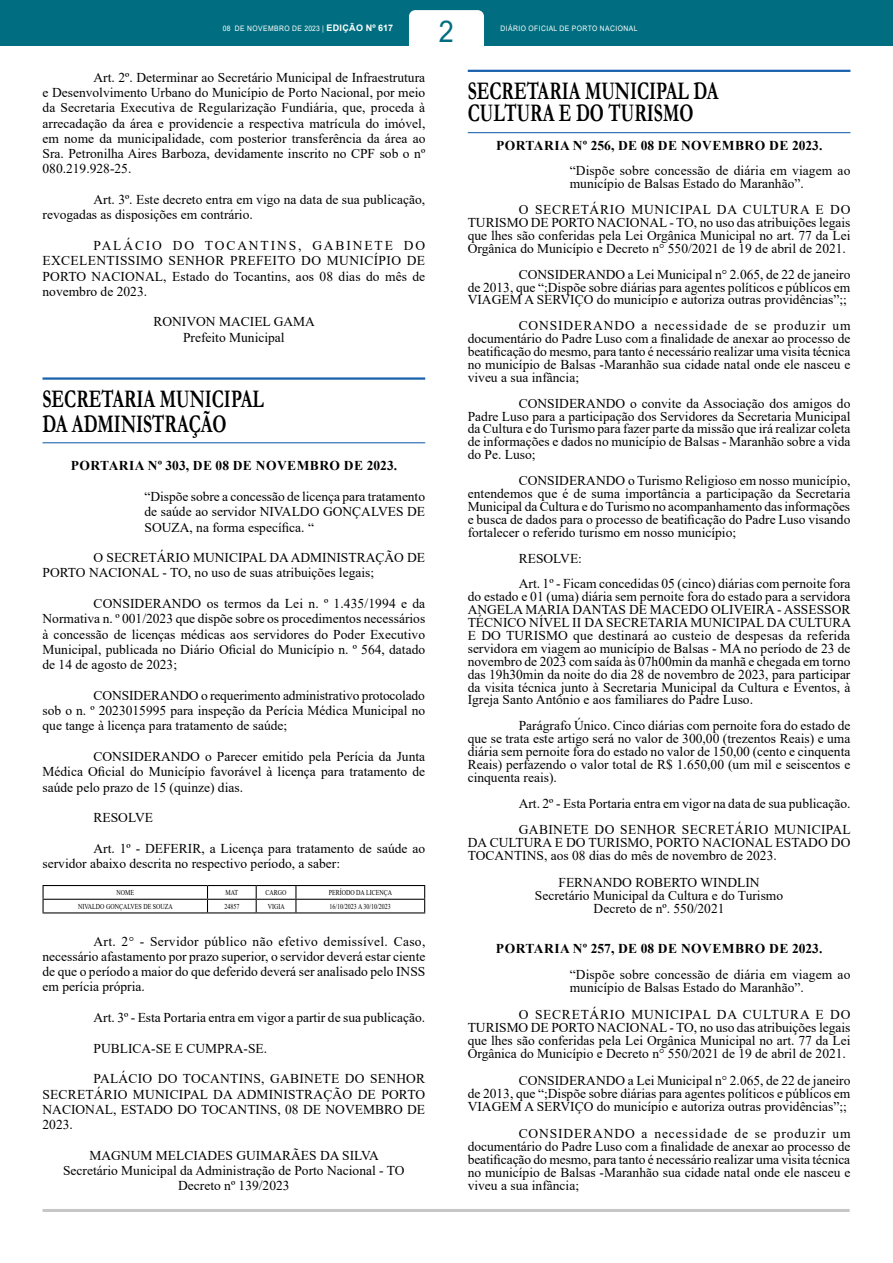
<style>
.page{position:relative;width:893px;height:1263px;background:#fff}
.page>*{position:absolute;margin:0;border:0;box-sizing:border-box;transform-origin:0 0}
.t1{font:30px "Arial";color:#006e80;scale:.9 1}
.t2{font:700 25.5px/24.3px "Garamond";color:#000;scale:.7 1}
.t3{font:13.5px/15.3px "Times New Roman";color:#000;text-align:justify}
.t4{font:700 13.5px "Times New Roman";letter-spacing:.035em;color:#000}
.t5{font:7.5px "Times New Roman";color:#000;scale:.8 1}
.t6{font:7.5px "Arial";letter-spacing:.065em;color:#fff;scale:.9 1}
.s1{font-weight:700;font-size:9px}
</style>
<div class="page">
<div style="left:0;top:0;width:893px;height:46px;background:#006e80"></div>
<div style="left:409px;top:10px;width:75px;height:57px;background:#fff;border-radius:6px"></div>
<hr style="left:43px;top:1209px;width:807px;height:3px;background:#c6c6c6">
<hr style="left:43px;top:377px;width:382px;height:3px;background:#1961ac">
<hr style="left:43px;top:442px;width:382px;height:1px;background:#1961ac">
<hr style="left:43px;top:899px;width:164px;height:1px;background:#000">
<hr style="left:207px;top:899px;width:49px;height:1px;background:#000">
<svg style="left:207px;top:886px;width:1px;height:26px"></svg>
<hr style="left:256px;top:899px;width:40px;height:1px;background:#000">
<svg style="left:256px;top:886px;width:1px;height:26px"></svg>
<hr style="left:296px;top:899px;width:129px;height:1px;background:#000">
<svg style="left:295px;top:886px;width:1px;height:26px"></svg>
<hr style="left:43px;top:885px;width:164px;height:1px;background:#000">
<hr style="left:207px;top:885px;width:49px;height:1px;background:#000">
<hr style="left:256px;top:885px;width:40px;height:1px;background:#000">
<hr style="left:296px;top:885px;width:129px;height:1px;background:#000">
<svg style="left:43px;top:886px;width:1px;height:26px"></svg>
<svg style="left:424px;top:886px;width:1px;height:26px"></svg>
<hr style="left:43px;top:912px;width:164px;height:1px;background:#000">
<hr style="left:207px;top:912px;width:49px;height:1px;background:#000">
<hr style="left:256px;top:912px;width:40px;height:1px;background:#000">
<hr style="left:296px;top:912px;width:129px;height:1px;background:#000">
<hr style="left:468px;top:70px;width:382px;height:2px;background:#1961ac">
<hr style="left:468px;top:132px;width:382px;height:1px;background:#1961ac">
<h1 class="t1" style="left:439px;top:11px;width:18px">2</h1>
<p class="t6" style="left:223px;top:24px;width:191px">08 DE NOVEMBRO DE 2023 | <span class="s1">EDIÇÃO Nº 617</span></p>
<p class="t6" style="left:501px;top:24px;width:154px">DIÁRIO OFICIAL DE PORTO NACIONAL</p>
<p class="t3" style="left:43px;top:69px;width:384px;text-indent:51px">Art. 2º. Determinar ao Secretário Municipal de Infraestrutura e Desenvolvimento Urbano do Município de Porto Nacional, por meio da Secretaria Executiva de Regularização Fundiária, que, proceda à arrecadação da área e providencie a respectiva matrícula do imóvel, em nome da municipalidade, com posterior transferência da área ao Sra. Petronilha Aires Barboza, devidamente inscrito no CPF sob o nº 080.219.928-25.</p>
<p class="t3" style="left:43px;top:191px;width:384px;text-indent:51px">Art. 3º. Este decreto entra em vigo na data de sua publicação, revogadas as disposições em contrário.</p>
<p class="t3" style="left:43px;top:237px;width:384px;text-indent:51px">PALÁCIO DO TOCANTINS, GABINETE DO EXCELENTISSIMO SENHOR PREFEITO DO MUNICÍPIO DE PORTO NACIONAL, Estado do Tocantins, aos 08 dias do mês de novembro de 2023.</p>
<p class="t3" style="left:153px;top:314px;width:163px;text-align:center">RONIVON MACIEL GAMA<br>Prefeito Municipal</p>
<h2 class="t2" style="left:43px;top:387px;width:318px">SECRETARIA MUNICIPAL<br>DA ADMINISTRAÇÃO</h2>
<p class="t4" style="left:71px;top:456px;width:328px">PORTARIA Nº 303, DE 08 DE NOVEMBRO DE 2023.</p>
<p class="t3" style="left:145px;top:488px;width:282px">“Dispõe sobre a concessão de licença para tratamento de saúde ao servidor NIVALDO GONÇALVES DE SOUZA, na forma específica. “</p>
<p class="t3" style="left:43px;top:549px;width:384px;text-indent:51px">O SECRETÁRIO MUNICIPAL DA ADMINISTRAÇÃO DE<br>PORTO NACIONAL - TO, no uso de suas atribuições legais;</p>
<p class="t3" style="left:43px;top:595px;width:384px;text-indent:51px">CONSIDERANDO os termos da Lei n. º 1.435/1994 e da Normativa n. º 001/2023 que dispõe sobre os procedimentos necessários à concessão de licenças médicas aos servidores do Poder Executivo Municipal, publicada no Diário Oficial do Município n. º 564, datado de 14 de agosto de 2023;</p>
<p class="t3" style="left:43px;top:687px;width:384px;text-indent:51px">CONSIDERANDO o requerimento administrativo protocolado sob o n. º 2023015995 para inspeção da Perícia Médica Municipal no que tange à licença para tratamento de saúde;</p>
<p class="t3" style="left:43px;top:748px;width:384px;text-indent:51px">CONSIDERANDO o Parecer emitido pela Perícia da Junta Médica Oficial do Município favorável à licença para tratamento de saúde pelo prazo de 15 (quinze) dias.</p>
<p class="t3" style="left:94px;top:810px;width:61px">RESOLVE</p>
<p class="t3" style="left:43px;top:840px;width:384px;text-indent:51px">Art. 1º - DEFERIR, a Licença para tratamento de saúde ao servidor abaixo descrita no respectivo período, a saber:</p>
<p class="t5" style="left:116px;top:887px;width:24px">NOME</p>
<p class="t5" style="left:226px;top:887px;width:17px">MAT</p>
<p class="t5" style="left:266px;top:887px;width:28px">CARGO</p>
<p class="t5" style="left:329px;top:887px;width:81px">PERÍODO DA LICENÇA</p>
<p class="t5" style="left:78px;top:901px;width:120px">NIVALDO GONÇALVES DE SOUZA</p>
<p class="t5" style="left:224px;top:901px;width:20px">24857</p>
<p class="t5" style="left:268px;top:901px;width:23px">VIGIA</p>
<p class="t5" style="left:330px;top:901px;width:78px">16/10/2023 A 30/10/2023</p>
<p class="t3" style="left:43px;top:933px;width:384px;text-indent:51px">Art. 2° - Servidor público não efetivo demissível. Caso, necessário afastamento por prazo superior, o servidor deverá estar ciente de que o período a maior do que deferido deverá ser analisado pelo INSS em perícia própria.</p>
<p class="t3" style="left:94px;top:1009px;width:333px">Art. 3º - Esta Portaria entra em vigor a partir de sua publicação.</p>
<p class="t3" style="left:94px;top:1040px;width:175px">PUBLICA-SE E CUMPRA-SE.</p>
<p class="t3" style="left:43px;top:1071px;width:384px;text-indent:51px">PALÁCIO DO TOCANTINS, GABINETE DO SENHOR SECRETÁRIO MUNICIPAL DA ADMINISTRAÇÃO DE PORTO NACIONAL, ESTADO DO TOCANTINS, 08 DE NOVEMBRO DE 2023.</p>
<p class="t3" style="left:63px;top:1147px;width:343px;text-align:center">MAGNUM MELCIADES GUIMARÃES DA SILVA<br>Secretário Municipal da Administração de Porto Nacional - TO<br>Decreto nº 139/2023</p>
<h2 class="t2" style="left:468px;top:81px;width:360px;line-height:21.9px">SECRETARIA MUNICIPAL DA<br>CULTURA E DO TURISMO</h2>
<p class="t4" style="left:496px;top:135px;width:328px">PORTARIA Nº 256, DE 08 DE NOVEMBRO DE 2023.</p>
<p class="t3" style="left:570px;top:164px;width:282px;line-height:12.9px">“Dispõe sobre concessão de diária em viagem ao município de Balsas Estado do Maranhão”.</p>
<p class="t3" style="left:468px;top:203px;width:384px;line-height:12.9px;text-indent:51px">O SECRETÁRIO MUNICIPAL DA CULTURA E DO TURISMO DE PORTO NACIONAL - TO, no uso das atribuições legais que lhes são conferidas pela Lei Orgânica Municipal no art. 77 da Lei Orgânica do Município e Decreto n° 550/2021 de 19 de abril de 2021.</p>
<p class="t3" style="left:468px;top:267px;width:384px;line-height:12.9px;text-indent:51px">CONSIDERANDO a Lei Municipal n° 2.065, de 22 de janeiro de 2013, que “;Dispõe sobre diárias para agentes políticos e públicos em VIAGEM A SERVIÇO do município e autoriza outras providências”;;</p>
<p class="t3" style="left:468px;top:319px;width:384px;line-height:12.9px;text-indent:51px">CONSIDERANDO a necessidade de se produzir um documentário do Padre Luso com a finalidade de anexar ao processo de beatificação do mesmo, para tanto é necessário realizar uma visita técnica no município de Balsas -Maranhão sua cidade natal onde ele nasceu e viveu a sua infância;</p>
<p class="t3" style="left:468px;top:396px;width:384px;line-height:12.9px;text-indent:51px">CONSIDERANDO o convite da Associação dos amigos do Padre Luso para a participação dos Servidores da Secretaria Municipal da Cultura e do Turismo para fazer parte da missão que irá realizar coleta de informações e dados no município de Balsas - Maranhão sobre a vida do Pe. Luso;</p>
<p class="t3" style="left:468px;top:474px;width:384px;line-height:12.9px;text-indent:51px">CONSIDERANDO o Turismo Religioso em nosso município, entendemos que é de suma importância a participação da Secretaria Municipal da Cultura e do Turismo no acompanhamento das informações e busca de dados para o processo de beatificação do Padre Luso visando fortalecer o referido turismo em nosso município;</p>
<p class="t3" style="left:519px;top:545px;width:333px;line-height:25.8px">RESOLVE:<br>Art. 1º - Ficam concedidas 05 (cinco) diárias com pernoite fora</p>
<p class="t3" style="left:468px;top:590px;width:385px;line-height:12.9px">do estado e 01 (uma) diária sem pernoite fora do estado para a servidora ANGELA MARIA DANTAS DE MACEDO OLIVEIRA - ASSESSOR TÉCNICO NÍVEL II DA SECRETARIA MUNICIPAL DA CULTURA E DO TURISMO que destinará ao custeio de despesas da referida servidora em viagem ao município de Balsas - MA no período de 23 de novembro de 2023 com saída às 07h00min da manhã e chegada em torno das 19h30min da noite do dia 28 de novembro de 2023, para participar da visita técnica junto à Secretaria Municipal da Cultura e Eventos, à Igreja Santo Antônio e aos familiares do Padre Luso.</p>
<p class="t3" style="left:468px;top:719px;width:384px;line-height:12.9px;text-indent:51px">Parágrafo Único. Cinco diárias com pernoite fora do estado de que se trata este artigo será no valor de 300,00 (trezentos Reais) e uma diária sem pernoite fora do estado no valor de 150,00 (cento e cinquenta Reais) perfazendo o valor total de R$ 1.650,00 (um mil e seiscentos e cinquenta reais).</p>
<p class="t3" style="left:519px;top:790px;width:334px;line-height:26.1px">Art. 2º - Esta Portaria entra em vigor na data de sua publicação.<br>GABINETE DO SENHOR SECRETÁRIO MUNICIPAL</p>
<p class="t3" style="left:468px;top:835px;width:384px;line-height:13.2px">DA CULTURA E DO TURISMO, PORTO NACIONAL ESTADO DO<br>TOCANTINS, aos 08 dias do mês de novembro de 2023.</p>
<p class="t3" style="left:535px;top:875px;width:250px;line-height:13.2px;text-align:center">FERNANDO ROBERTO WINDLIN<br>Secretário Municipal da Cultura e do Turismo<br>Decreto de nº. 550/2021</p>
<p class="t4" style="left:496px;top:938px;width:328px">PORTARIA Nº 257, DE 08 DE NOVEMBRO DE 2023.</p>
<p class="t3" style="left:570px;top:967px;width:282px;line-height:13.2px">“Dispõe sobre concessão de diária em viagem ao município de Balsas Estado do Maranhão”.</p>
<p class="t3" style="left:468px;top:1007px;width:384px;line-height:13.2px;text-indent:51px">O SECRETÁRIO MUNICIPAL DA CULTURA E DO TURISMO DE PORTO NACIONAL - TO, no uso das atribuições legais que lhes são conferidas pela Lei Orgânica Municipal no art. 77 da Lei Orgânica do Município e Decreto n° 550/2021 de 19 de abril de 2021.</p>
<p class="t3" style="left:468px;top:1073px;width:384px;line-height:13.2px;text-indent:51px">CONSIDERANDO a Lei Municipal n° 2.065, de 22 de janeiro de 2013, que “;Dispõe sobre diárias para agentes políticos e públicos em VIAGEM A SERVIÇO do município e autoriza outras providências”;;</p>
<p class="t3" style="left:468px;top:1126px;width:384px;line-height:13.2px;text-indent:51px">CONSIDERANDO a necessidade de se produzir um documentário do Padre Luso com a finalidade de anexar ao processo de beatificação do mesmo, para tanto é necessário realizar uma visita técnica no município de Balsas -Maranhão sua cidade natal onde ele nasceu e viveu a sua infância;</p>
</div>
